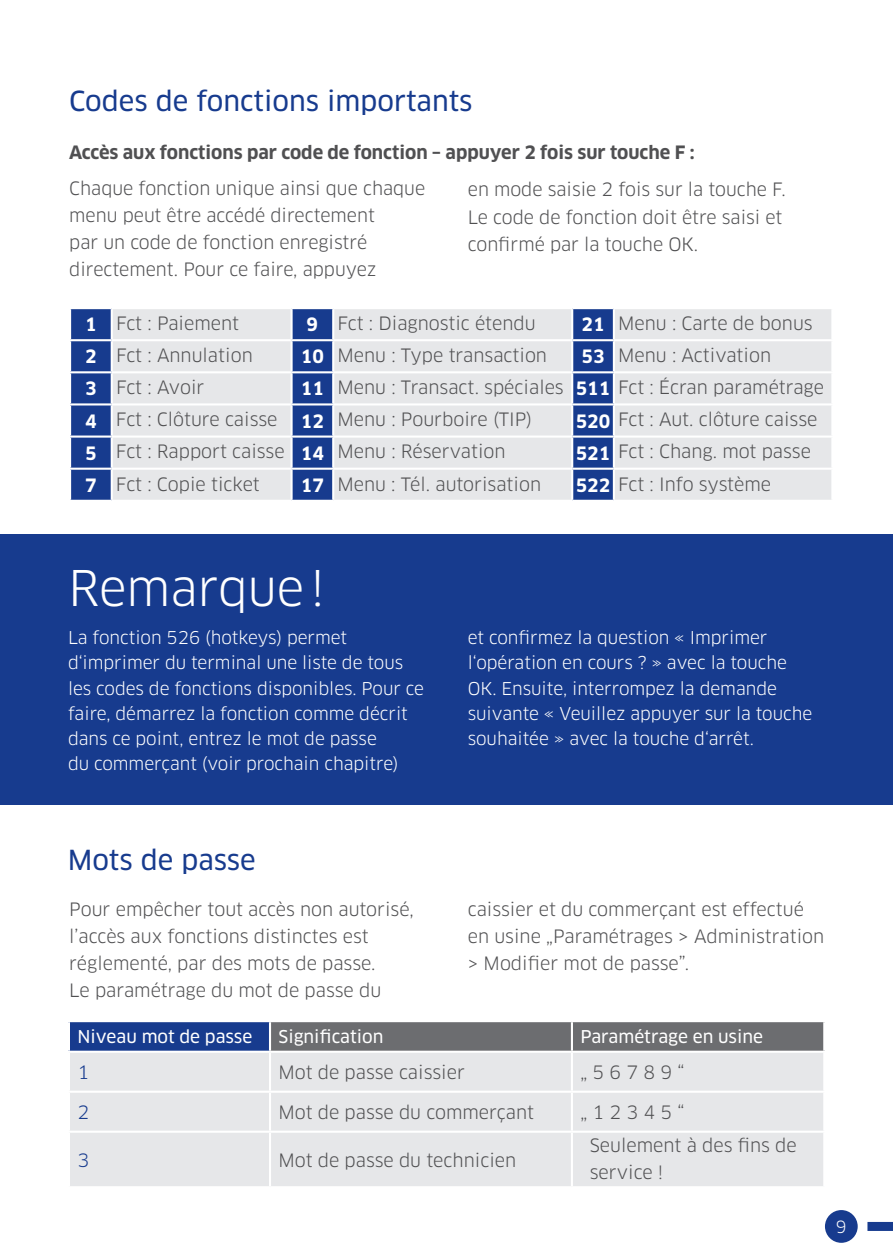
<style>
.page{position:relative;width:893px;height:1259px;background:#fff}
.page>*{position:absolute;margin:0;border:0;box-sizing:border-box;transform-origin:0 0}
.t1{font:48px "Clan Pro";color:#fff}
.t2{font:27px "Clan Pro News";color:#173b8e}
.t3{font:18px/27px "Clan Pro";color:#505052}
.t4{font:700 18px "Clan Pro";color:#505052}
.t5{font:18px "Clan Pro";color:#173b8e}
.t6{font:17.4px/25.2px "Clan Pro";color:#fff}
.t7{font:17.4px "Clan Pro News";color:#fff}
.t8{font:16.5px "Clan Pro";color:#fff}
.s1{font-weight:700;color:#fff}
</style>
<div class="page">
<div style="left:867px;top:1222px;width:26px;height:9px;background:#173b8e"></div>
<div style="left:825px;top:1210px;width:33px;height:32px;background:#173b8e;border-radius:50%"></div>
<svg style="left:71px;top:309px;width:40px;height:191px;background:#1c3f90"></svg>
<svg style="left:113px;top:309px;width:718px;height:191px;background:#cfd4df"></svg>
<hr style="left:290px;top:309px;width:3px;height:30px;background:#fff">
<hr style="left:332px;top:309px;width:2px;height:30px;background:#fff">
<hr style="left:571px;top:309px;width:2px;height:30px;background:#fff">
<hr style="left:613px;top:309px;width:2px;height:30px;background:#fff">
<hr style="left:69px;top:339px;width:43px;height:2px;background:#fff">
<hr style="left:112px;top:339px;width:180px;height:2px;background:#fff">
<hr style="left:292px;top:339px;width:41px;height:2px;background:#fff">
<hr style="left:290px;top:341px;width:3px;height:30px;background:#fff">
<hr style="left:333px;top:339px;width:239px;height:2px;background:#fff">
<hr style="left:332px;top:341px;width:2px;height:30px;background:#fff">
<hr style="left:572px;top:339px;width:42px;height:2px;background:#fff">
<hr style="left:571px;top:341px;width:2px;height:30px;background:#fff">
<hr style="left:614px;top:339px;width:219px;height:2px;background:#fff">
<hr style="left:613px;top:341px;width:2px;height:30px;background:#fff">
<hr style="left:69px;top:371px;width:43px;height:2px;background:#fff">
<hr style="left:112px;top:371px;width:180px;height:2px;background:#fff">
<hr style="left:292px;top:371px;width:41px;height:2px;background:#fff">
<hr style="left:290px;top:373px;width:3px;height:30px;background:#fff">
<hr style="left:333px;top:371px;width:239px;height:2px;background:#fff">
<hr style="left:332px;top:373px;width:2px;height:30px;background:#fff">
<hr style="left:572px;top:371px;width:42px;height:2px;background:#fff">
<hr style="left:571px;top:373px;width:2px;height:30px;background:#fff">
<hr style="left:614px;top:371px;width:219px;height:2px;background:#fff">
<hr style="left:613px;top:373px;width:2px;height:30px;background:#fff">
<hr style="left:69px;top:403px;width:43px;height:2px;background:#fff">
<hr style="left:112px;top:403px;width:180px;height:2px;background:#fff">
<hr style="left:292px;top:403px;width:41px;height:2px;background:#fff">
<hr style="left:290px;top:405px;width:3px;height:30px;background:#fff">
<hr style="left:333px;top:403px;width:239px;height:2px;background:#fff">
<hr style="left:332px;top:405px;width:2px;height:30px;background:#fff">
<hr style="left:572px;top:403px;width:42px;height:2px;background:#fff">
<hr style="left:571px;top:405px;width:2px;height:30px;background:#fff">
<hr style="left:614px;top:403px;width:219px;height:2px;background:#fff">
<hr style="left:613px;top:405px;width:2px;height:30px;background:#fff">
<hr style="left:69px;top:435px;width:43px;height:2px;background:#fff">
<hr style="left:112px;top:435px;width:180px;height:2px;background:#fff">
<hr style="left:292px;top:435px;width:41px;height:2px;background:#fff">
<hr style="left:290px;top:437px;width:3px;height:30px;background:#fff">
<hr style="left:333px;top:435px;width:239px;height:2px;background:#fff">
<hr style="left:332px;top:437px;width:2px;height:30px;background:#fff">
<hr style="left:572px;top:435px;width:42px;height:2px;background:#fff">
<hr style="left:571px;top:437px;width:2px;height:30px;background:#fff">
<hr style="left:614px;top:435px;width:219px;height:2px;background:#fff">
<hr style="left:613px;top:437px;width:2px;height:30px;background:#fff">
<hr style="left:69px;top:467px;width:43px;height:3px;background:#fff">
<hr style="left:112px;top:467px;width:180px;height:3px;background:#fff">
<hr style="left:292px;top:467px;width:41px;height:3px;background:#fff">
<hr style="left:290px;top:470px;width:3px;height:30px;background:#fff">
<hr style="left:333px;top:467px;width:239px;height:3px;background:#fff">
<hr style="left:332px;top:470px;width:2px;height:30px;background:#fff">
<hr style="left:572px;top:467px;width:42px;height:3px;background:#fff">
<hr style="left:571px;top:470px;width:2px;height:30px;background:#fff">
<hr style="left:614px;top:467px;width:219px;height:3px;background:#fff">
<hr style="left:613px;top:470px;width:2px;height:30px;background:#fff">
<div style="left:0;top:534px;width:893px;height:271px;background:#173b8e"></div>
<div style="left:69px;top:1021px;width:201px;height:30px;background:#173b8e"></div>
<div style="left:270px;top:1021px;width:302px;height:30px;background:#6c6d70"></div>
<div style="left:572px;top:1021px;width:252px;height:30px;background:#6c6d70"></div>
<div style="left:70px;top:1053px;width:753px;height:133px;background:#e6e7e9"></div>
<hr style="left:270px;top:1020px;width:302px;height:2px;background:#fff">
<hr style="left:270px;top:1050px;width:302px;height:2px;background:#fff">
<hr style="left:269px;top:1052px;width:2px;height:38px;background:#fff">
<hr style="left:571px;top:1052px;width:2px;height:38px;background:#fff">
<hr style="left:68px;top:1090px;width:202px;height:2px;background:#fff">
<hr style="left:270px;top:1090px;width:302px;height:2px;background:#fff">
<hr style="left:269px;top:1092px;width:2px;height:38px;background:#fff">
<hr style="left:572px;top:1090px;width:253px;height:2px;background:#fff">
<hr style="left:571px;top:1092px;width:2px;height:38px;background:#fff">
<hr style="left:68px;top:1130px;width:202px;height:2px;background:#fff">
<hr style="left:270px;top:1130px;width:302px;height:2px;background:#fff">
<hr style="left:269px;top:1132px;width:2px;height:54px;background:#fff">
<hr style="left:572px;top:1130px;width:253px;height:2px;background:#fff">
<hr style="left:571px;top:1132px;width:2px;height:54px;background:#fff">
<hr style="left:68px;top:1020px;width:202px;height:2px;background:#fff">
<hr style="left:68px;top:1022px;width:2px;height:28px;background:#fff">
<hr style="left:269px;top:1022px;width:2px;height:28px;background:#fff">
<hr style="left:68px;top:1050px;width:202px;height:2px;background:#fff">
<hr style="left:572px;top:1020px;width:253px;height:2px;background:#fff">
<hr style="left:571px;top:1022px;width:2px;height:28px;background:#fff">
<hr style="left:823px;top:1022px;width:2px;height:28px;background:#fff">
<hr style="left:572px;top:1050px;width:253px;height:2px;background:#fff">
<h2 class="t2" style="left:69px;top:85px;width:405px">Codes de fonctions importants</h2>
<p class="t4" style="left:69px;top:142px;width:627px">Accès aux fonctions par code de fonction – appuyer 2 fois sur touche F :</p>
<p class="t3" style="left:69px;top:175px;width:357px">Chaque fonction unique ainsi que chaque menu peut être accédé directement<br>par un code de fonction enregistré directement. Pour ce faire, appuyez</p>
<p class="t3" style="left:468px;top:176px;width:319px">en mode saisie 2 fois sur la touche F.<br>Le code de fonction doit être saisi et confirmé par la touche OK.</p>
<p class="t3" style="left:85px;top:310px;width:156px"><span class="s1">1</span> Fct : Paiement</p>
<p class="t3" style="left:307px;top:310px;width:230px"><span class="s1">9</span> Fct : Diagnostic étendu</p>
<p class="t3" style="left:581px;top:310px;width:233px"><span class="s1">21</span> Menu : Carte de bonus</p>
<p class="t3" style="left:85px;top:342px;width:169px"><span class="s1">2</span> Fct : Annulation</p>
<p class="t3" style="left:301px;top:342px;width:248px"><span class="s1">10</span> Menu : Type transaction</p>
<p class="t3" style="left:581px;top:342px;width:191px"><span class="s1">53</span> Menu : Activation</p>
<p class="t3" style="left:85px;top:374px;width:121px"><span class="s1">3</span> Fct : Avoir</p>
<p class="t3" style="left:301px;top:374px;width:525px"><span class="s1">11</span> Menu : Transact. spéciales <span class="s1">511</span> Fct : Écran paramétrage</p>
<p class="t3" style="left:85px;top:406px;width:194px"><span class="s1">4</span> Fct : Clôture caisse</p>
<p class="t3" style="left:301px;top:406px;width:233px"><span class="s1">12</span> Menu : Pourboire (TIP)</p>
<p class="t3" style="left:576px;top:406px;width:243px"><span class="s1">520</span> Fct : Aut. clôture caisse</p>
<p class="t3" style="left:85px;top:438px;width:422px"><span class="s1">5</span> Fct : Rapport caisse <span class="s1">14</span> Menu : Réservation</p>
<p class="t3" style="left:576px;top:438px;width:237px"><span class="s1">521</span> Fct : Chang. mot passe</p>
<p class="t3" style="left:85px;top:470px;width:176px"><span class="s1">7</span> Fct : Copie ticket</p>
<p class="t3" style="left:301px;top:470px;width:242px"><span class="s1">17</span> Menu : Tél. autorisation</p>
<p class="t3" style="left:576px;top:470px;width:197px"><span class="s1">522</span> Fct : Info système</p>
<h1 class="t1" style="left:68px;top:560px;width:258px">Remarque!</h1>
<p class="t6" style="left:68px;top:625px;width:358px">La fonction 526 (hotkeys) permet d‘imprimer du terminal une liste de tous les codes de fonctions disponibles. Pour ce faire, démarrez la fonction comme décrit dans ce point, entrez le mot de passe<br>du commerçant (voir prochain chapitre)</p>
<p class="t6" style="left:468px;top:625px;width:346px">et confirmez la question « Imprimer l‘opération en cours ? » avec la touche OK. Ensuite, interrompez la demande suivante « Veuillez appuyer sur la touche souhaitée » avec la touche d‘arrêt.</p>
<h2 class="t2" style="left:68px;top:844px;width:189px">Mots de passe</h2>
<p class="t3" style="left:69px;top:895px;width:346px">Pour empêcher tout accès non autorisé, l’accès aux fonctions distinctes est réglementé, par des mots de passe.<br>Le paramétrage du mot de passe du</p>
<p class="t3" style="left:468px;top:895px;width:358px">caissier et du commerçant est effectué en usine „Paramétrages &gt; Administration &gt; Modifier mot de passe”.</p>
<p class="t7" style="left:77px;top:1026px;width:177px">Niveau mot de passe</p>
<p class="t7" style="left:279px;top:1026px;width:107px">Signification</p>
<p class="t7" style="left:580px;top:1026px;width:184px">Paramétrage en usine</p>
<p class="t5" style="left:77px;top:1061px;width:13px">1</p>
<p class="t3" style="left:279px;top:1058px;width:188px">Mot de passe caissier</p>
<p class="t3" style="left:580px;top:1058px;width:105px">„ 5 6 7 8 9 “</p>
<p class="t5" style="left:77px;top:1101px;width:13px">2</p>
<p class="t3" style="left:279px;top:1098px;width:257px">Mot de passe du commerçant</p>
<p class="t3" style="left:580px;top:1098px;width:105px">„ 1 2 3 4 5 “</p>
<p class="t5" style="left:77px;top:1149px;width:13px">3</p>
<p class="t3" style="left:279px;top:1146px;width:239px">Mot de passe du technicien</p>
<p class="t3" style="left:590px;top:1131px;width:208px">Seulement à des fins de service !</p>
<p class="t8" style="left:836px;top:1217px;width:12px">9</p>
</div>
